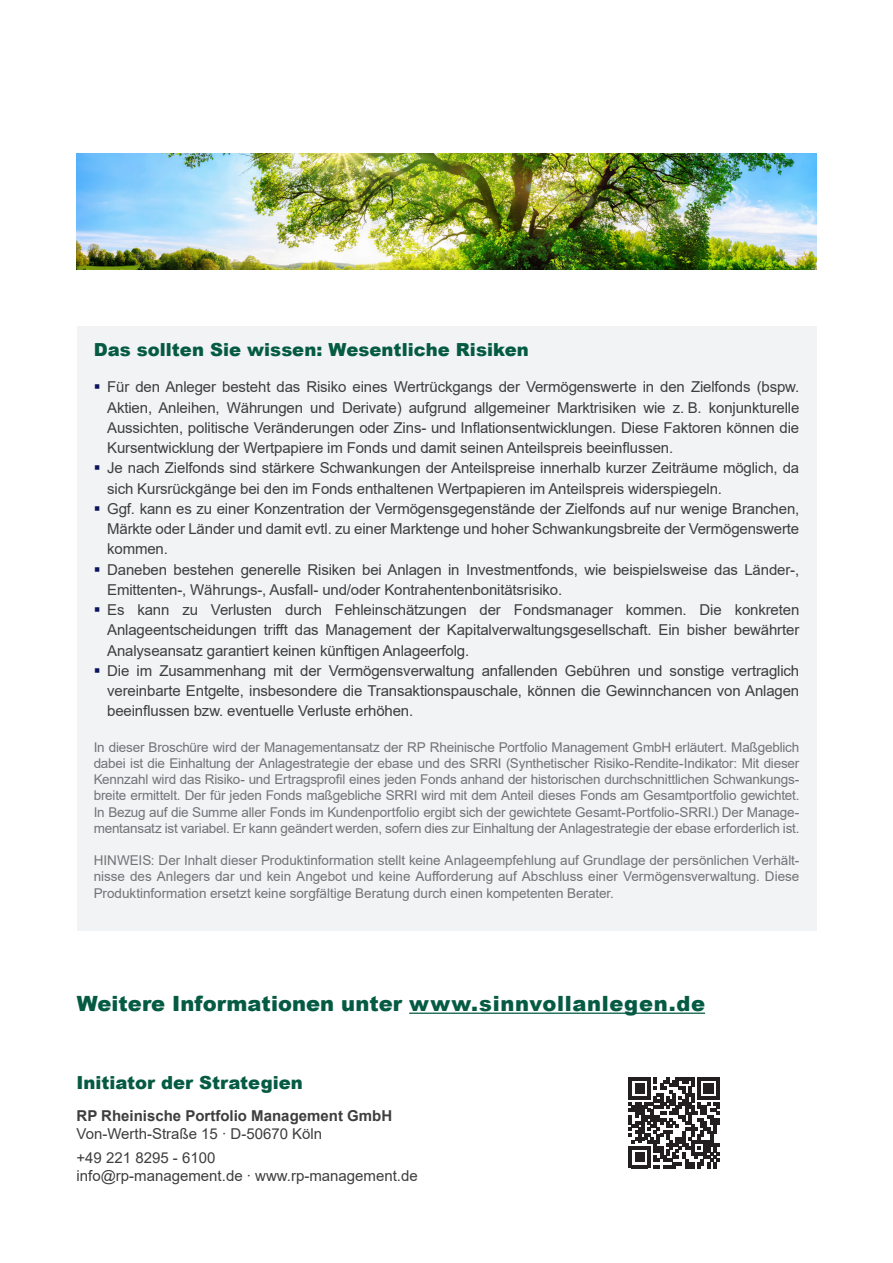
<style>
.page{position:relative;width:893px;height:1263px;background:#fff}
.page>*{position:absolute;margin:0;border:0;box-sizing:border-box;transform-origin:0 0}
.Überschrift_Normal{font:900 21px "Arial";letter-spacing:.01em;color:#055b42}
.Überschrift_Normal-2{font:900 18px "Arial";letter-spacing:.005em;color:#055b42}
.Bildüberschrift{font:900 18px "Arial";color:#055b42}
.t1{font:15px/20.2px "Arial";letter-spacing:-.01em;color:#3e3e3f;text-align:justify}
.t2{font:700 15px "Arial";color:#3e3e3f}
.Sternchen{font:13.5px/16.2px "Arial";letter-spacing:-.015em;color:#727376;text-align:justify}
.Disclaimer{font:13.5px/16.2px "Arial";letter-spacing:-.005em;color:#727376;text-align:justify}
</style>
<div class="page">
<hr style="left:409px;top:1012px;width:296px;height:2px;background:#055b42">
<img style="left:77px;top:153px;width:739px;height:116px">
<div style="left:77px;top:326px;width:739px;height:605px;background:#f2f3f4"></div>
<svg style="left:629px;top:1077px;width:90px;height:91px"></svg>
<p class="Überschrift_Normal-2" style="left:94px;top:336px;width:437px">Das sollten Sie wissen: Wesentliche Risiken</p>
<p class="t1" style="left:107px;top:377px;width:694px">Für den Anleger besteht das Risiko eines Wertrückgangs der Vermögenswerte in den Zielfonds (bspw.<br>Aktien, Anleihen, Währungen und Derivate) aufgrund allgemeiner Marktrisiken wie z. B. konjunkturelle Aussichten, politische Veränderungen oder Zins- und Inflationsentwicklungen. Diese Faktoren können die Kursentwicklung der Wertpapiere im Fonds und damit seinen Anteilspreis beeinflussen.</p>
<p class="t1" style="left:107px;top:458px;width:694px">Je nach Zielfonds sind stärkere Schwankungen der Anteilspreise innerhalb kurzer Zeiträume möglich, da sich Kursrückgänge bei den im Fonds enthaltenen Wertpapieren im Anteilspreis widerspiegeln.</p>
<p class="t1" style="left:107px;top:498px;width:694px">Ggf. kann es zu einer Konzentration der Vermögensgegenstände der Zielfonds auf nur wenige Branchen, Märkte oder Länder und damit evtl. zu einer Marktenge und hoher Schwankungsbreite der Vermögenswerte kommen.</p>
<p class="t1" style="left:107px;top:559px;width:693px">Daneben bestehen generelle Risiken bei Anlagen in Investmentfonds, wie beispielsweise das Länder-,<br>Emittenten-, Währungs-, Ausfall- und/oder Kontrahentenbonitätsrisiko.</p>
<p class="t1" style="left:107px;top:600px;width:694px">Es kann zu Verlusten durch Fehleinschätzungen der Fondsmanager kommen. Die konkreten Anlageentscheidungen trifft das Management der Kapitalverwaltungsgesellschaft. Ein bisher bewährter Analyseansatz garantiert keinen künftigen Anlageerfolg.</p>
<p class="t1" style="left:107px;top:660px;width:694px">Die im Zusammenhang mit der Vermögensverwaltung anfallenden Gebühren und sonstige vertraglich vereinbarte Entgelte, insbesondere die Transaktionspauschale, können die Gewinnchancen von Anlagen beeinflussen bzw. eventuelle Verluste erhöhen.</p>
<p class="Sternchen" style="left:94px;top:739px;width:707px">In dieser Broschüre wird der Managementansatz der RP Rheinische Portfolio Management GmbH erläutert. Maßgeblich dabei ist die Einhaltung der Anlagestrategie der ebase und des SRRI (Synthetischer Risiko-Rendite-Indikator: Mit dieser Kennzahl wird das Risiko- und Ertragsprofil eines jeden Fonds anhand der historischen durchschnittlichen Schwankungs&shy;breite ermittelt. Der für jeden Fonds maßgebliche SRRI wird mit dem Anteil dieses Fonds am Gesamtportfolio gewichtet.<br>In Bezug auf die Summe aller Fonds im Kundenportfolio ergibt sich der gewichtete Gesamt-Portfolio-SRRI.) Der Manage&shy;mentansatz ist variabel. Er kann geändert werden, sofern dies zur Einhaltung der Anlagestrategie der ebase erforderlich ist.</p>
<p class="Disclaimer" style="left:94px;top:852px;width:707px">HINWEIS: Der Inhalt dieser Produktinformation stellt keine Anlageempfehlung auf Grundlage der persönlichen Verhält&shy;nisse des Anlegers dar und kein Angebot und keine Aufforderung auf Abschluss einer Vermögensverwaltung. Diese Produktinformation ersetzt keine sorgfältige Beratung durch einen kompetenten Berater.</p>
<p class="Überschrift_Normal" style="left:77px;top:988px;width:630px">Weitere Informationen unter www.sinnvollanlegen.de</p>
<p class="Bildüberschrift" style="left:77px;top:1069px;width:228px">Initiator der Strategien</p>
<p class="t2" style="left:77px;top:1105px;width:317px">RP Rheinische Portfolio Management GmbH</p>
<p class="t1" style="left:77px;top:1123px;width:247px">Von-Werth-Straße 15 ∙ D-50670 Köln</p>
<p class="t1" style="left:77px;top:1147px;width:140px">+49 221 8295 - 6100</p>
<p class="t1" style="left:77px;top:1165px;width:343px">info@rp-management.de ∙ www.rp-management.de</p>
</div>
